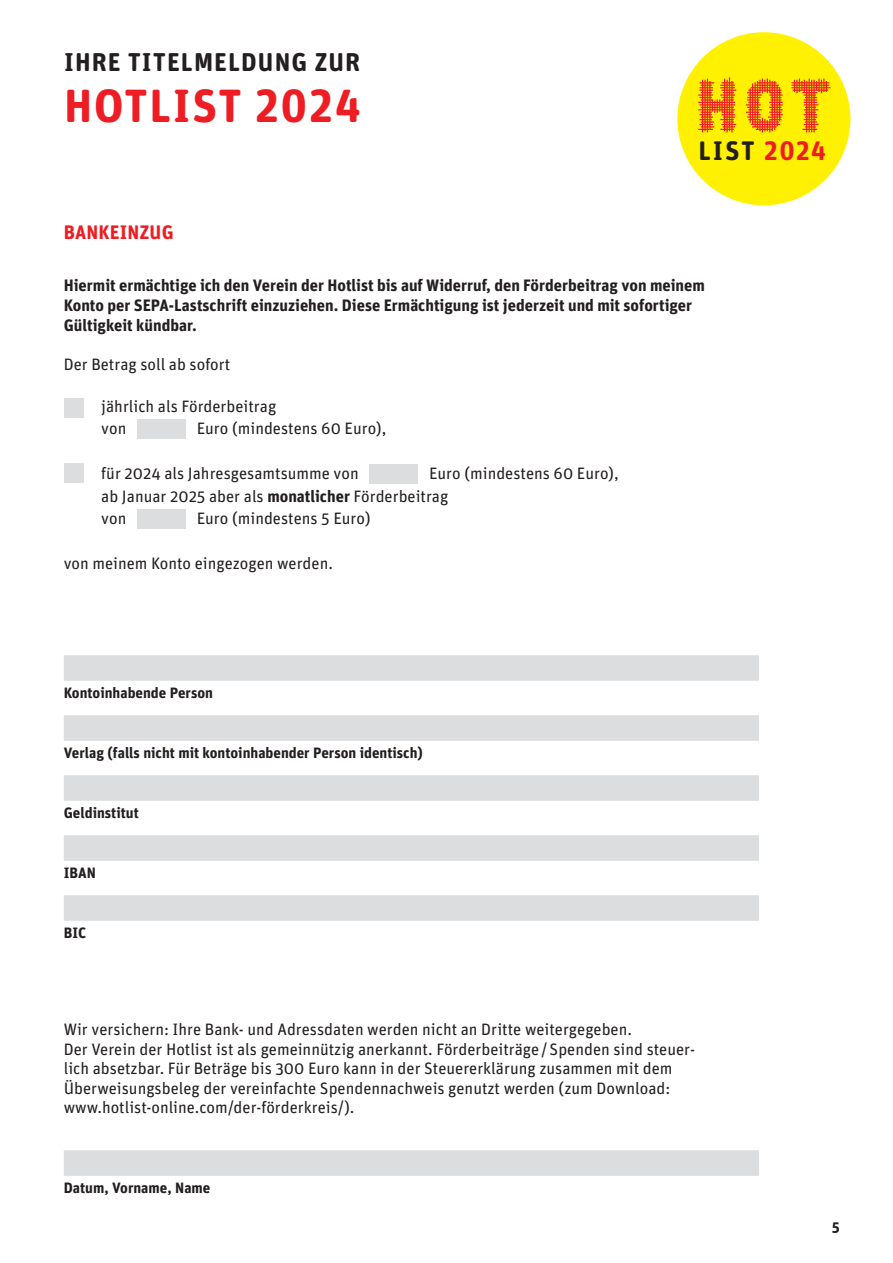
<style>
.page{position:relative;width:893px;height:1263px;background:#fff}
.page>*{position:absolute;margin:0;border:0;box-sizing:border-box;transform-origin:0 0}
.t1{font:700 46.5px "Unit Rounded OT";letter-spacing:.03em;color:#ee1d23}
.t2{font:700 26.7px "Unit Rounded OT";letter-spacing:.055em;color:#231f20}
.t3{font:700 25.8px "Unit Rounded OT";letter-spacing:.04em;color:#231f20}
.Ü1{font:700 19.5px "Unit Pro";letter-spacing:.01em;color:#ee1d23}
._01_copy{font:16.5px/22.5px "Unit Pro";color:#231f20}
._01_copy-2{font:700 16.5px/19.5px "Unit Pro";color:#231f20}
.strich_dünn{font:700 15px "Unit Pro";color:#231f20}
.s1{color:#ee1d23}
.s2{font-weight:700}
</style>
<div class="page">
<div style="left:137px;top:419px;width:49px;height:20px;background:#dcdddf"></div>
<div style="left:369px;top:464px;width:49px;height:20px;background:#dcdddf"></div>
<div style="left:137px;top:509px;width:49px;height:20px;background:#dcdddf"></div>
<div style="left:64px;top:398px;width:20px;height:19px;background:#dcdddf"></div>
<div style="left:64px;top:463px;width:20px;height:20px;background:#dcdddf"></div>
<div style="left:64px;top:655px;width:695px;height:26px;background:#dcdddf"></div>
<div style="left:64px;top:715px;width:695px;height:26px;background:#dcdddf"></div>
<div style="left:64px;top:775px;width:695px;height:26px;background:#dcdddf"></div>
<div style="left:64px;top:835px;width:695px;height:26px;background:#dcdddf"></div>
<div style="left:64px;top:895px;width:695px;height:26px;background:#dcdddf"></div>
<div style="left:64px;top:1150px;width:695px;height:26px;background:#dcdddf"></div>
<div style="left:677px;top:32px;width:173px;height:173px;background:#fff101;border-radius:50%"></div>
<svg style="left:698px;top:77px;width:133px;height:55px"></svg>
<p class="t3" style="left:64px;top:46px;width:298px">IHRE TITELMELDUNG ZUR</p>
<p class="t1" style="left:64px;top:77px;width:298px">HOTLIST 2024</p>
<p class="Ü1" style="left:64px;top:218px;width:111px">BANKEINZUG</p>
<p class="t2" style="left:698px;top:135px;width:129px">LIST <span class="s1">2024</span></p>
<p class="_01_copy-2" style="left:64px;top:275px;width:643px">Hiermit ermächtige ich den Verein der Hotlist bis auf Widerruf, den Förderbeitrag von meinem<br>Konto per SEPA-Lastschrift einzuziehen. Diese Ermächtigung ist jederzeit und mit sofortiger<br>Gültigkeit kündbar.</p>
<p class="_01_copy" style="left:64px;top:352px;width:168px">Der Betrag soll ab sofort</p>
<p class="_01_copy" style="left:101px;top:394px;width:177px">jährlich als Förderbeitrag von</p>
<p class="_01_copy" style="left:197px;top:416px;width:191px">Euro (mindestens 60 Euro),</p>
<p class="_01_copy" style="left:101px;top:461px;width:259px">für 2024 als Jahresgesamtsumme von</p>
<p class="_01_copy" style="left:101px;top:461px;width:519px;text-indent:328px">Euro (mindestens 60 Euro), ab Januar 2025 aber als <span class="s2">monatlicher</span> Förderbeitrag<br>von</p>
<p class="_01_copy" style="left:197px;top:506px;width:175px">Euro (mindestens 5 Euro)</p>
<p class="_01_copy" style="left:64px;top:551px;width:271px">von meinem Konto eingezogen werden.</p>
<p class="strich_dünn" style="left:64px;top:681px;width:151px">Kontoinhabende Person</p>
<p class="strich_dünn" style="left:64px;top:741px;width:361px">Verlag (falls nicht mit kontoinhabender Person identisch)</p>
<p class="strich_dünn" style="left:64px;top:801px;width:76px">Geldinstitut</p>
<p class="strich_dünn" style="left:64px;top:861px;width:34px">IBAN</p>
<p class="strich_dünn" style="left:64px;top:921px;width:24px">BIC</p>
<p class="_01_copy" style="left:64px;top:1017px;width:570px">Wir versichern: Ihre Bank- und Adressdaten werden nicht an Dritte weitergegeben.</p>
<p class="_01_copy" style="left:64px;top:1038px;width:633px;line-height:19.5px">Der Verein der Hotlist ist als gemeinnützig anerkannt. Förderbeiträge/Spenden sind steuer&shy;lich absetzbar. Für Beträge bis 300 Euro kann in der Steuererklärung zusammen mit dem Überweisungsbeleg der vereinfachte Spendennachweis genutzt werden (zum Download: www.hotlist-online.com/der-förderkreis/).</p>
<p class="strich_dünn" style="left:64px;top:1176px;width:148px">Datum, Vorname, Name</p>
<p class="strich_dünn" style="left:832px;top:1216px;width:10px">5</p>
</div>
